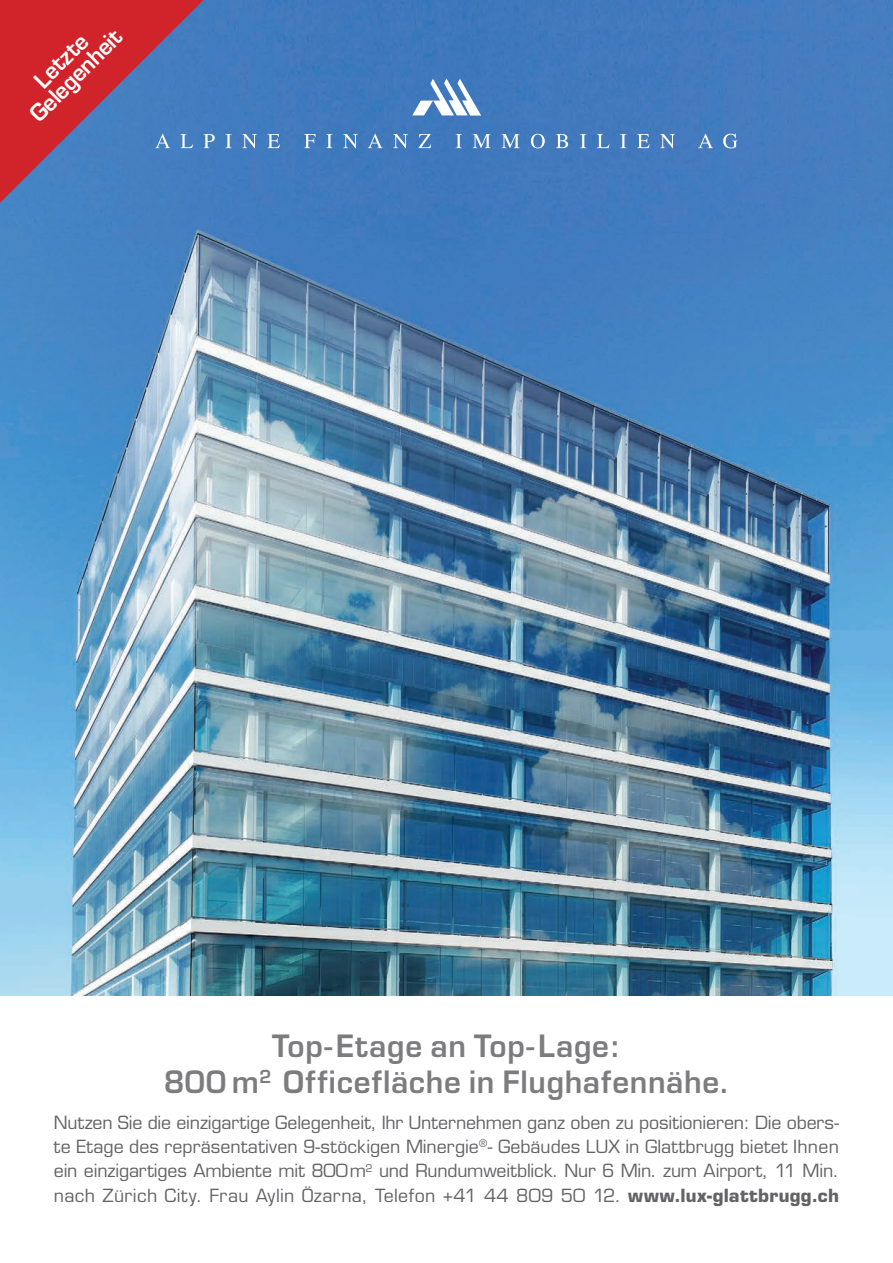
<style>
.page{position:relative;width:893px;height:1263px;background:#fff}
.page>*{position:absolute;margin:0;border:0;box-sizing:border-box;transform-origin:0 0}
.t1{font:600 30px/36px "Eurostile";letter-spacing:.025em;color:#636366;text-align:center}
.t2{font:600 22.05px/20.9px "Eurostile";color:#fff;text-align:center}
.t3{font:17.7px/24.2px "Eurostile";letter-spacing:.02em;color:#636366;text-align:justify}
.s1{font-weight:700}
</style>
<div class="page">
<img style="left:0;top:0;width:893px;height:995px">
<svg style="left:412px;top:79px;width:69px;height:37px"></svg>
<svg style="left:225px;top:134px;width:7px;height:14px"></svg>
<svg style="left:242px;top:134px;width:15px;height:14px"></svg>
<svg style="left:267px;top:134px;width:13px;height:14px"></svg>
<svg style="left:304px;top:134px;width:12px;height:14px"></svg>
<svg style="left:326px;top:134px;width:6px;height:14px"></svg>
<svg style="left:343px;top:134px;width:15px;height:14px"></svg>
<svg style="left:368px;top:134px;width:15px;height:14px"></svg>
<svg style="left:393px;top:134px;width:15px;height:14px"></svg>
<svg style="left:418px;top:134px;width:13px;height:14px"></svg>
<svg style="left:455px;top:134px;width:7px;height:14px"></svg>
<svg style="left:472px;top:134px;width:19px;height:14px"></svg>
<svg style="left:501px;top:134px;width:18px;height:14px"></svg>
<svg style="left:531px;top:134px;width:14px;height:14px"></svg>
<svg style="left:556px;top:134px;width:12px;height:14px"></svg>
<svg style="left:580px;top:134px;width:6px;height:14px"></svg>
<svg style="left:597px;top:134px;width:12px;height:14px"></svg>
<svg style="left:620px;top:134px;width:6px;height:14px"></svg>
<svg style="left:637px;top:134px;width:13px;height:14px"></svg>
<svg style="left:660px;top:134px;width:15px;height:14px"></svg>
<svg style="left:698px;top:134px;width:15px;height:14px"></svg>
<svg style="left:723px;top:134px;width:14px;height:14px"></svg>
<svg style="left:0;top:0;width:216px;height:203px;background:#875379"></svg>
<p class="t2" style="left:12px;top:95px;width:121px;rotate:-45deg">Letzte<br>Gelegenheit</p>
<h1 class="t1" style="left:163px;top:1028px;width:568px">Top-Etage an Top-Lage:<br>800 m<sup>2</sup> Officefläche in Flughafennähe.</h1>
<p class="t3" style="left:54px;top:1110px;width:786px">Nutzen Sie die einzigartige Gelegenheit, Ihr Unternehmen ganz oben zu positionieren: Die obers&shy;te Etage des repräsentativen 9-stöckigen Minergie<sup>®</sup>- Gebäudes LUX in Glattbrugg bietet Ihnen ein einzigartiges Ambiente mit 800 m<sup>2</sup> und Rundumweitblick. Nur 6 Min. zum Airport, 11 Min. nach Zürich City. Frau Aylin Özarna, Telefon +41 44 809 50 12. <span class="s1">www.lux-glattbrugg.ch</span></p>
</div>
